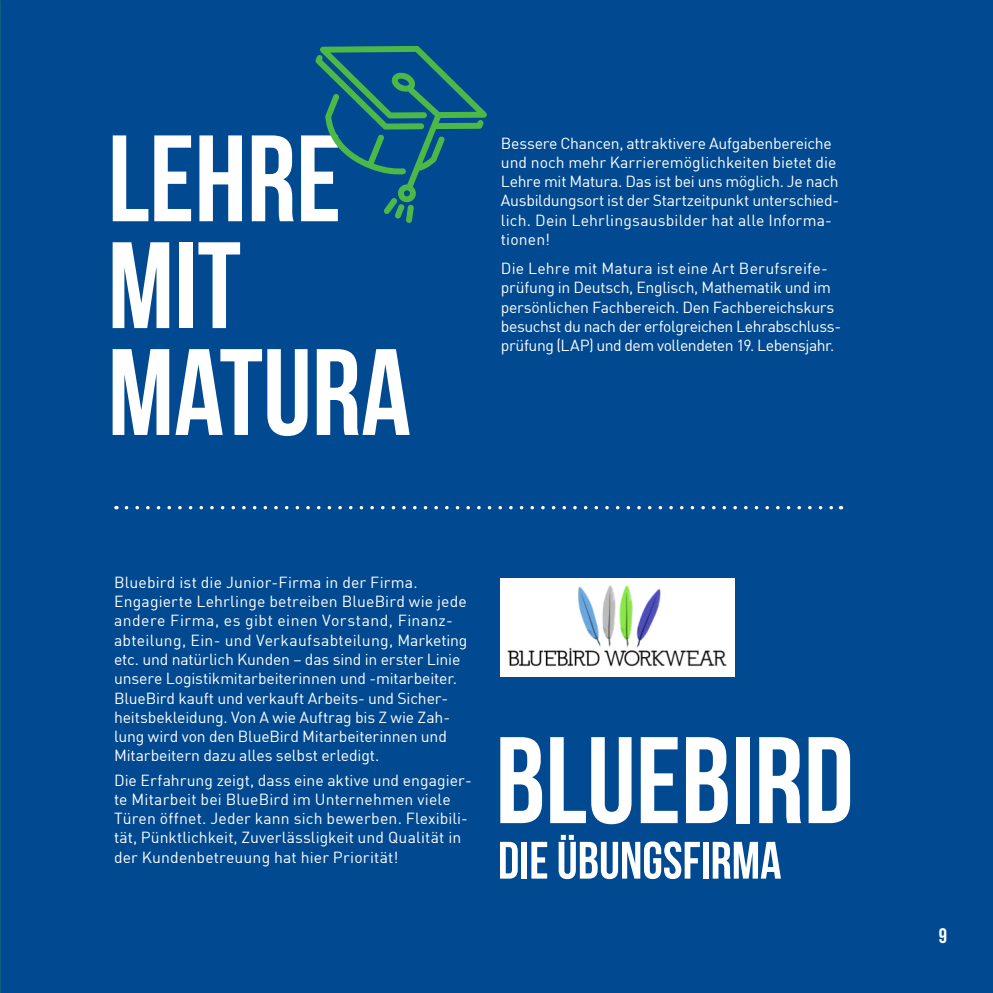
<style>
.page{position:relative;width:993px;height:993px;background:#fff}
.page>*{position:absolute;margin:0;border:0;box-sizing:border-box;transform-origin:0 0}
.t1{font:122.85px "Bebas Neue";color:#fff}
.t2{font:122.5px/106.8px "Bebas Neue";color:#fff}
.t3{font:52.5px "Bebas Neue";color:#fff}
.t4{font:21px "Bebas Neue";color:#fff}
.t5{font:15.75px/19.2px "DIN Offc Pro";color:#fff}
.t6{font:15.75px/19.2px "DIN Offc Pro";letter-spacing:-.02em;color:#fff}
</style>
<div class="page">
<div style="left:0;top:0;width:992px;height:992px;background:#014990"></div>
<div style="left:500px;top:577px;width:234px;height:99px;background:#fff"></div>
<svg style="left:315px;top:46px;width:172px;height:177px"></svg>
<img style="left:504px;top:579px;width:231px;height:98px">
<svg style="left:126px;top:505px;width:715px;height:4px"></svg>
<p class="t2" style="left:108px;top:124px;width:235px">LEHRE<br>MIT</p>
<p class="t2" style="left:108px;top:337px;width:304px">MATURA</p>
<p class="t5" style="left:500px;top:131px;width:340px">Bessere Chancen, attraktivere Aufgabenbereiche und noch mehr Karrieremöglichkeiten bietet die Lehre mit Matura. Das ist bei uns möglich. Je nach Ausbildungsort ist der Startzeitpunkt unterschied&shy;lich. Dein Lehrlingsausbilder hat alle Informa&shy;tionen!</p>
<p class="t6" style="left:500px;top:257px;width:341px">Die Lehre mit Matura ist eine Art Berufsreife&shy;prüfung in Deutsch, Englisch, Mathematik und im persönlichen Fachbereich. Den Fachbereichskurs besuchst du nach der erfolgreichen Lehrabschluss&shy;prüfung (LAP) und dem vollendeten 19. Lebensjahr.</p>
<p class="t5" style="left:114px;top:571px;width:355px">Bluebird ist die Junior-Firma in der Firma.<br>Engagierte Lehrlinge betreiben BlueBird wie jede andere Firma, es gibt einen Vorstand, Finanz&shy;abteilung, Ein- und Verkaufsabteilung, Marketing etc. und natürlich Kunden – das sind in erster Linie unsere Logistikmitarbeiterinnen und -mitarbeiter.<br>BlueBird kauft und verkauft Arbeits- und Sicher&shy;heitsbekleidung. Von A wie Auftrag bis Z wie Zah&shy;lung wird von den BlueBird Mitarbeiterinnen und Mitarbeitern dazu alles selbst erledigt.</p>
<p class="t5" style="left:114px;top:768px;width:359px">Die Erfahrung zeigt, dass eine aktive und engagier&shy;te Mitarbeit bei BlueBird im Unternehmen viele Türen öffnet. Jeder kann sich bewerben. Flexibili&shy;tät, Pünktlichkeit, Zuverlässligkeit und Qualität in der Kundenbetreuung hat hier Priorität!</p>
<p class="t1" style="left:495px;top:713px;width:360px">BLUEBIRD</p>
<p class="t3" style="left:497px;top:831px;width:285px">DIE ÜBUNGSFIRMA</p>
<p class="t4" style="left:938px;top:923px;width:10px">9</p>
</div>
